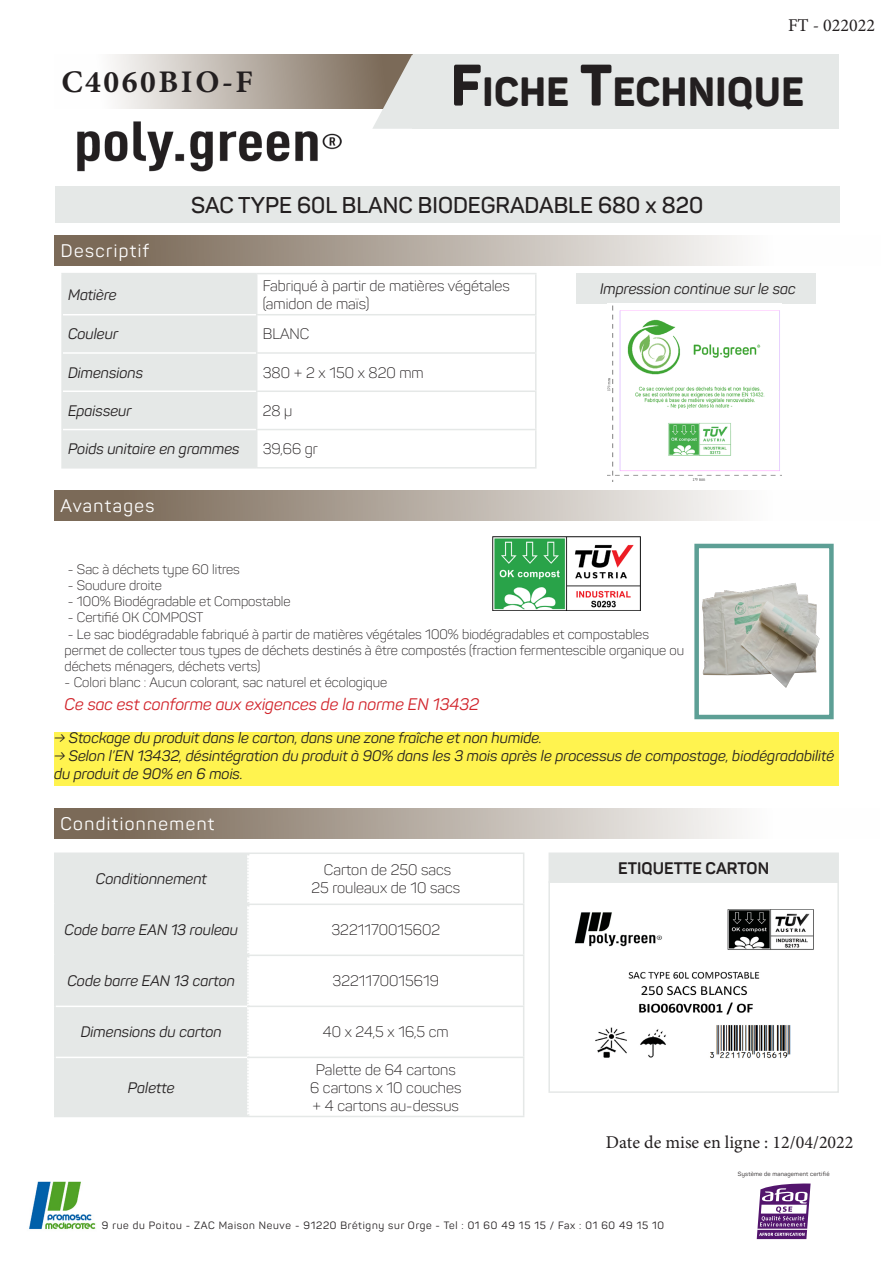
<style>
.page{position:relative;width:893px;height:1263px;background:#fff}
.page>*{position:absolute;margin:0;border:0;box-sizing:border-box;transform-origin:0 0}
.t1{font:800 40.35px "Panton";letter-spacing:.015em;color:#231f20;scale:.96 1}
.t2{font:700 31.5px "Minion Pro";letter-spacing:.08em;color:#231f20}
.t3{font:600 22.5px "Panton";color:#231f20}
.t4{font:18px "Minion Pro";color:#231f20}
.t5{font:18px "Panton";letter-spacing:.08em;color:#fff}
.t6{font:italic 16.5px "Panton";color:#d1232a}
.t7{font:700 16.5px "Panton";color:#231f20}
.t8{font:italic 15px/18px "Panton";color:#231f20}
.t9{font:300 15px/18px "Panton";color:#231f20}
.t10{font:300 13.5px/16.2px "Panton";color:#231f20}
.t11{font:10.5px "Panton";letter-spacing:.07em;color:#231f20}
.t12{font:6px "Panton";letter-spacing:.03em;color:#231f20}
.s1{font-size:57.6px}
</style>
<div class="page">
<div style="left:413px;top:54px;width:426px;height:75px;background:#e5e8e7"></div>
<svg style="left:112px;top:54px;width:260px;height:55px;background:#bcb3aa"></svg>
<svg style="left:372px;top:54px;width:41px;height:75px;background:#b6afa7"></svg>
<div style="left:54px;top:808px;width:826px;height:31px;background:linear-gradient(to right,#72604c,#fff)"></div>
<div style="left:54px;top:235px;width:826px;height:31px;background:linear-gradient(to right,#72604c,#fff)"></div>
<div style="left:54px;top:490px;width:826px;height:31px;background:linear-gradient(to right,#72604c,#fff)"></div>
<img style="left:29px;top:1181px;width:67px;height:49px">
<svg style="left:757px;top:1183px;width:54px;height:56px"></svg>
<hr style="left:757px;top:1229px;width:50px;height:1px;background:#fff">
<div style="left:55px;top:186px;width:785px;height:37px;background:#e5e8e7"></div>
<div style="left:63px;top:274px;width:193px;height:193px;background:#e5e8e7"></div>
<hr style="left:535px;top:274px;width:1px;height:40px;background:#e5e8e7">
<hr style="left:535px;top:315px;width:1px;height:37px;background:#e5e8e7">
<hr style="left:535px;top:354px;width:1px;height:36px;background:#e5e8e7">
<hr style="left:535px;top:392px;width:1px;height:37px;background:#e5e8e7">
<hr style="left:535px;top:430px;width:1px;height:37px;background:#e5e8e7">
<hr style="left:257px;top:273px;width:279px;height:1px;background:#e5e8e7">
<hr style="left:256px;top:314px;width:280px;height:1px;background:#e5e8e7">
<hr style="left:256px;top:352px;width:280px;height:2px;background:#e5e8e7">
<hr style="left:256px;top:390px;width:280px;height:2px;background:#e5e8e7">
<hr style="left:256px;top:429px;width:280px;height:1px;background:#e5e8e7">
<hr style="left:257px;top:467px;width:279px;height:2px;background:#e5e8e7">
<hr style="left:63px;top:314px;width:193px;height:1px;background:#fff">
<hr style="left:63px;top:352px;width:193px;height:2px;background:#fff">
<hr style="left:63px;top:390px;width:193px;height:2px;background:#fff">
<hr style="left:63px;top:429px;width:193px;height:1px;background:#fff">
<hr style="left:61px;top:273px;width:196px;height:1px;background:#e5e8e7">
<hr style="left:61px;top:467px;width:196px;height:2px;background:#e5e8e7">
<hr style="left:61px;top:274px;width:2px;height:41px;background:#e5e8e7">
<hr style="left:256px;top:274px;width:1px;height:40px;background:#e5e8e7">
<hr style="left:61px;top:315px;width:2px;height:38px;background:#e5e8e7">
<hr style="left:256px;top:315px;width:1px;height:37px;background:#e5e8e7">
<hr style="left:61px;top:353px;width:2px;height:38px;background:#e5e8e7">
<hr style="left:256px;top:354px;width:1px;height:36px;background:#e5e8e7">
<hr style="left:61px;top:391px;width:2px;height:38px;background:#e5e8e7">
<hr style="left:256px;top:392px;width:1px;height:37px;background:#e5e8e7">
<hr style="left:61px;top:429px;width:2px;height:38px;background:#e5e8e7">
<hr style="left:256px;top:430px;width:1px;height:37px;background:#e5e8e7">
<div style="left:548px;top:881px;width:291px;height:212px;border:2px solid #e5e8e7"></div>
<div style="left:549px;top:853px;width:289px;height:29px;background:#e5e8e7"></div>
<div style="left:549px;top:852px;width:290px;height:31px;border:2px solid #e5e8e7"></div>
<img style="left:702px;top:583px;width:118px;height:105px">
<div style="left:694px;top:544px;width:140px;height:175px;border:4px solid #5d9f95"></div>
<div style="left:56px;top:854px;width:191px;height:262px;background:#e5e8e7"></div>
<hr style="left:249px;top:1005px;width:275px;height:2px;background:#e5e8e7">
<hr style="left:56px;top:1005px;width:191px;height:2px;background:#fff">
<hr style="left:56px;top:1057px;width:191px;height:1px;background:#fff">
<hr style="left:54px;top:956px;width:2px;height:50px;background:#e5e8e7">
<hr style="left:54px;top:1006px;width:2px;height:51px;background:#e5e8e7">
<hr style="left:54px;top:1057px;width:2px;height:59px;background:#e5e8e7">
<hr style="left:54px;top:1116px;width:194px;height:1px;background:#e5e8e7">
<hr style="left:248px;top:903px;width:276px;height:2px;background:#e5e8e7">
<hr style="left:248px;top:954px;width:276px;height:2px;background:#e5e8e7">
<hr style="left:249px;top:1057px;width:275px;height:1px;background:#e5e8e7">
<hr style="left:54px;top:852px;width:194px;height:2px;background:#e5e8e7">
<hr style="left:54px;top:854px;width:2px;height:49px;background:#e5e8e7">
<hr style="left:248px;top:852px;width:276px;height:2px;background:#e5e8e7">
<hr style="left:523px;top:854px;width:1px;height:49px;background:#e5e8e7">
<hr style="left:523px;top:905px;width:1px;height:49px;background:#e5e8e7">
<hr style="left:523px;top:956px;width:1px;height:49px;background:#e5e8e7">
<hr style="left:523px;top:1007px;width:1px;height:50px;background:#e5e8e7">
<hr style="left:523px;top:1058px;width:1px;height:58px;background:#e5e8e7">
<hr style="left:248px;top:1116px;width:276px;height:1px;background:#e5e8e7">
<hr style="left:54px;top:903px;width:194px;height:2px;background:#e5e8e7">
<hr style="left:54px;top:905px;width:2px;height:49px;background:#e5e8e7">
<hr style="left:54px;top:954px;width:194px;height:2px;background:#e5e8e7">
<svg style="left:247px;top:854px;width:2px;height:262px"></svg>
<img style="left:77px;top:121px;width:265px;height:51px">
<div style="left:577px;top:273px;width:239px;height:30px;background:#e5e8e7"></div>
<img style="left:492px;top:537px;width:148px;height:74px">
<div style="left:54px;top:732px;width:785px;height:53px;background:#fff34f"></div>
<img style="left:574px;top:909px;width:240px;height:150px">
<img style="left:607px;top:305px;width:175px;height:177px">
<p class="t2" style="left:61px;top:60px;width:193px">C4060BIO-F</p>
<p class="t4" style="left:788px;top:13px;width:89px">FT - 022022</p>
<h1 class="t1" style="left:451px;top:66px;width:369px"><span class="s1">F</span>ICHE <span class="s1">T</span>ECHNIQUE</h1>
<p class="t5" style="left:61px;top:239px;width:90px">Descriptif</p>
<p class="t3" style="left:191px;top:191px;width:513px">SAC TYPE 60L BLANC BIODEGRADABLE 680 x 820</p>
<p class="t8" style="left:68px;top:285px;width:50px">Matière</p>
<p class="t9" style="left:263px;top:276px;width:249px">Fabriqué à partir de matières végétales (amidon de maïs)</p>
<p class="t8" style="left:68px;top:325px;width:52px">Couleur</p>
<p class="t9" style="left:263px;top:325px;width:48px">BLANC</p>
<p class="t8" style="left:68px;top:363px;width:77px">Dimensions</p>
<p class="t9" style="left:263px;top:363px;width:163px">380 + 2 x 150 x 820 mm</p>
<p class="t8" style="left:68px;top:402px;width:65px">Epaisseur</p>
<p class="t9" style="left:263px;top:402px;width:31px">28 µ</p>
<p class="t8" style="left:68px;top:440px;width:173px">Poids unitaire en grammes</p>
<p class="t9" style="left:263px;top:440px;width:57px">39,66 gr</p>
<p class="t5" style="left:60px;top:495px;width:96px">Avantages</p>
<p class="t8" style="left:600px;top:279px;width:197px">Impression continue sur le sac</p>
<p class="t10" style="left:68px;top:561px;width:173px">- Sac à déchets type 60 litres</p>
<p class="t10" style="left:68px;top:577px;width:96px">- Soudure droite</p>
<p class="t10" style="left:68px;top:593px;width:224px">- 100% Biodégradable et Compostable</p>
<p class="t10" style="left:68px;top:609px;width:137px">- Certifié OK COMPOST</p>
<p class="t10" style="left:65px;top:626px;width:621px">- Le sac biodégradable fabriqué à partir de matières végétales 100% biodégradables et compostables permet de collecter tous types de déchets destinés à être compostés (fraction fermentescible organique ou déchets ménagers, déchets verts)</p>
<p class="t10" style="left:65px;top:674px;width:324px">- Colori blanc : Aucun colorant, sac naturel et écologique</p>
<p class="t6" style="left:65px;top:694px;width:416px">Ce sac est conforme aux exigences de la norme EN 13432</p>
<p class="t8" style="left:54px;top:729px;width:489px">→ Stockage du produit dans le carton, dans une zone fraîche et non humide.</p>
<p class="t8" style="left:54px;top:747px;width:782px">→ Selon l’EN 13432, désintégration du produit à 90% dans les 3 mois après le processus de compostage, biodégradabilité du produit de 90% en 6 mois.</p>
<p class="t5" style="left:60px;top:813px;width:155px">Conditionnement</p>
<p class="t8" style="left:96px;top:870px;width:112px">Conditionnement</p>
<p class="t9" style="left:324px;top:861px;width:129px">Carton de 250 sacs</p>
<p class="t9" style="left:311px;top:879px;width:150px">25 rouleaux de 10 sacs</p>
<p class="t8" style="left:65px;top:921px;width:175px">Code barre EAN 13 rouleau</p>
<p class="t9" style="left:331px;top:921px;width:110px">3221170015602</p>
<p class="t8" style="left:67px;top:972px;width:169px">Code barre EAN 13 carton</p>
<p class="t9" style="left:332px;top:972px;width:108px">3221170015619</p>
<p class="t8" style="left:81px;top:1023px;width:142px">Dimensions du carton</p>
<p class="t9" style="left:323px;top:1023px;width:128px">40 x 24,5 x 16,5 cm</p>
<p class="t8" style="left:128px;top:1078px;width:48px">Palette</p>
<p class="t9" style="left:316px;top:1060px;width:142px">Palette de 64 cartons</p>
<p class="t9" style="left:310px;top:1078px;width:153px">6 cartons x 10 couches</p>
<p class="t9" style="left:313px;top:1096px;width:148px">+ 4 cartons au-dessus</p>
<p class="t7" style="left:618px;top:858px;width:152px">ETIQUETTE CARTON</p>
<p class="t4" style="left:606px;top:1130px;width:249px">Date de mise en ligne : 12/04/2022</p>
<p class="t12" style="left:738px;top:1170px;width:93px">Système de management certifié</p>
<p class="t11" style="left:102px;top:1218px;width:564px">9 rue du Poitou - ZAC Maison Neuve - 91220 Brétigny sur Orge - Tel : 01 60 49 15 15 / Fax : 01 60 49 15 10</p>
</div>
